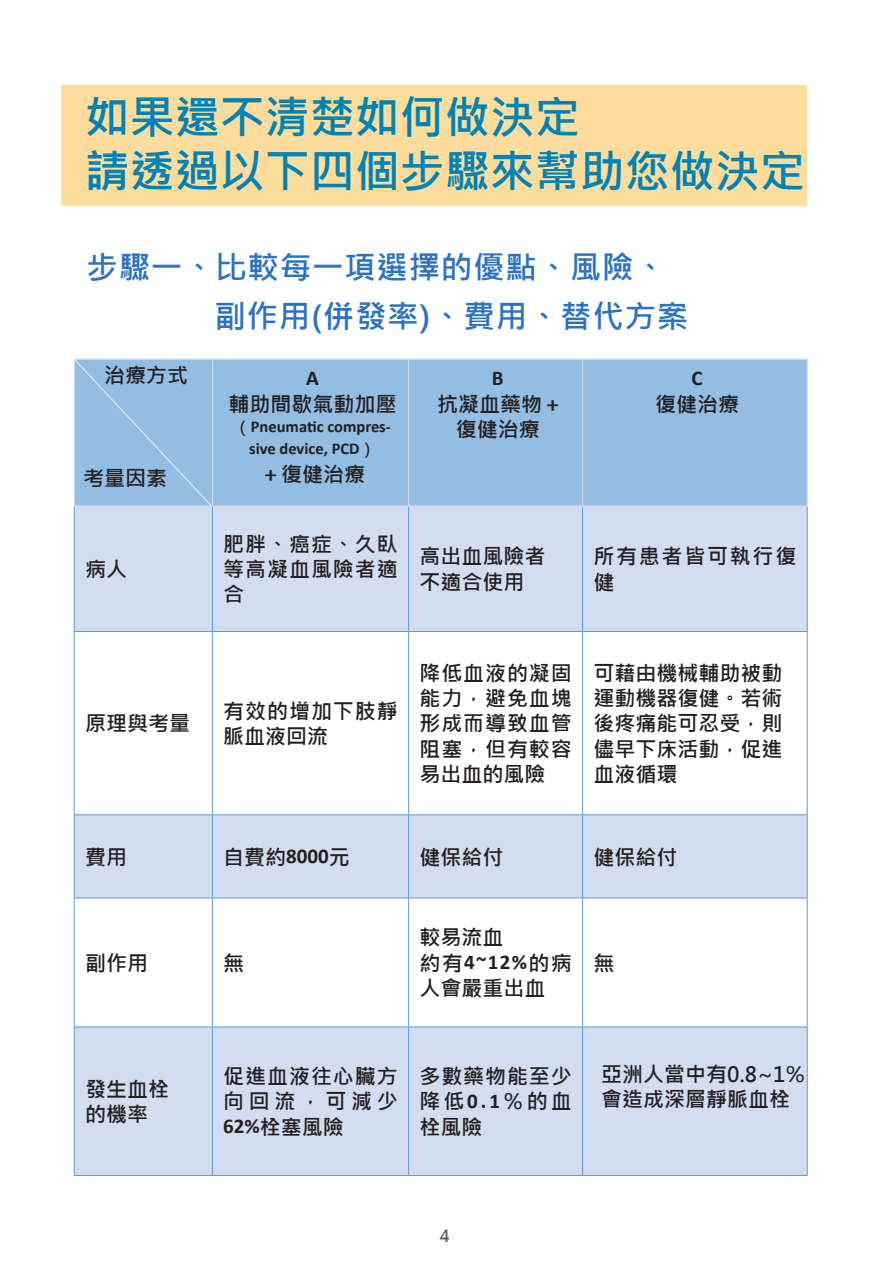
<style>
.page{position:relative;width:893px;height:1263px;background:#fff}
.page>*{position:absolute;margin:0;border:0;box-sizing:border-box;transform-origin:0 0}
.標題{font:700 45px "Microsoft Jheng Hei";color:#0082b4}
.t1{font:700 31.5px/49.2px "Microsoft Jheng Hei";letter-spacing:.025em;color:#2b72c4}
.t2{font:700 21px/25.2px "Microsoft Jheng Hei";color:#231f20;text-align:justify}
.t3{font:700 21px/25.2px "Microsoft Jheng Hei";letter-spacing:.045em;color:#231f20}
.t4{font:700 21px/25.2px "Microsoft Jheng Hei";letter-spacing:.085em;color:#231f20}
.t5{font:700 21px "Calibri";color:#231f20}
.t6{font:700 16.5px/22px "Calibri";color:#231f20;text-align:center}
.t7{font:700 16.5px "Microsoft Jheng Hei";color:#595959}
.s1{font-family:"Microsoft Jheng Hei"}
.s2{font-family:"Calibri"}
</style>
<div class="page">
<div style="left:61px;top:85px;width:745px;height:121px;background:#fedc9c"></div>
<div style="left:213px;top:360px;width:594px;height:145px;background:#93bde3"></div>
<svg style="left:75px;top:507px;width:732px;height:668px;fill:#d2deef"></svg>
<hr style="left:74px;top:631px;width:138px;height:1px;background:#5b9bd5">
<hr style="left:212px;top:631px;width:197px;height:1px;background:#5b9bd5">
<hr style="left:409px;top:631px;width:174px;height:1px;background:#5b9bd5">
<hr style="left:583px;top:631px;width:225px;height:1px;background:#5b9bd5">
<hr style="left:74px;top:814px;width:138px;height:1px;background:#5b9bd5">
<hr style="left:212px;top:814px;width:197px;height:1px;background:#5b9bd5">
<hr style="left:409px;top:814px;width:174px;height:1px;background:#5b9bd5">
<hr style="left:583px;top:814px;width:225px;height:1px;background:#5b9bd5">
<hr style="left:74px;top:897px;width:138px;height:1px;background:#5b9bd5">
<hr style="left:212px;top:897px;width:197px;height:1px;background:#5b9bd5">
<hr style="left:409px;top:897px;width:174px;height:1px;background:#5b9bd5">
<hr style="left:583px;top:897px;width:225px;height:1px;background:#5b9bd5">
<hr style="left:74px;top:1026px;width:138px;height:1px;background:#5b9bd5">
<hr style="left:212px;top:1026px;width:197px;height:1px;background:#5b9bd5">
<hr style="left:409px;top:1026px;width:174px;height:1px;background:#5b9bd5">
<hr style="left:583px;top:1026px;width:225px;height:1px;background:#5b9bd5">
<hr style="left:74px;top:1175px;width:138px;height:1px;background:#5b9bd5">
<hr style="left:212px;top:1175px;width:197px;height:1px;background:#5b9bd5">
<hr style="left:409px;top:1175px;width:174px;height:1px;background:#5b9bd5">
<hr style="left:583px;top:1175px;width:225px;height:1px;background:#5b9bd5">
<hr style="left:74px;top:507px;width:1px;height:124px;background:#5b9bd5">
<hr style="left:74px;top:632px;width:1px;height:182px;background:#5b9bd5">
<hr style="left:74px;top:815px;width:1px;height:82px;background:#5b9bd5">
<hr style="left:74px;top:898px;width:1px;height:128px;background:#5b9bd5">
<hr style="left:74px;top:1027px;width:1px;height:148px;background:#5b9bd5">
<hr style="left:212px;top:507px;width:1px;height:124px;background:#5b9bd5">
<hr style="left:408px;top:507px;width:1px;height:124px;background:#5b9bd5">
<hr style="left:582px;top:507px;width:1px;height:124px;background:#5b9bd5">
<hr style="left:807px;top:507px;width:1px;height:124px;background:#5b9bd5">
<hr style="left:212px;top:632px;width:1px;height:182px;background:#5b9bd5">
<hr style="left:408px;top:632px;width:1px;height:182px;background:#5b9bd5">
<hr style="left:582px;top:632px;width:1px;height:182px;background:#5b9bd5">
<hr style="left:807px;top:632px;width:1px;height:182px;background:#5b9bd5">
<hr style="left:212px;top:815px;width:1px;height:82px;background:#5b9bd5">
<hr style="left:408px;top:815px;width:1px;height:82px;background:#5b9bd5">
<hr style="left:582px;top:815px;width:1px;height:82px;background:#5b9bd5">
<hr style="left:807px;top:815px;width:1px;height:82px;background:#5b9bd5">
<hr style="left:212px;top:898px;width:1px;height:128px;background:#5b9bd5">
<hr style="left:408px;top:898px;width:1px;height:128px;background:#5b9bd5">
<hr style="left:582px;top:898px;width:1px;height:128px;background:#5b9bd5">
<hr style="left:807px;top:898px;width:1px;height:128px;background:#5b9bd5">
<hr style="left:212px;top:1027px;width:1px;height:148px;background:#5b9bd5">
<hr style="left:408px;top:1027px;width:1px;height:148px;background:#5b9bd5">
<hr style="left:582px;top:1027px;width:1px;height:148px;background:#5b9bd5">
<hr style="left:807px;top:1027px;width:1px;height:148px;background:#5b9bd5">
<hr style="left:409px;top:359px;width:174px;height:1px;background:#d2deef">
<hr style="left:583px;top:359px;width:225px;height:1px;background:#d2deef">
<hr style="left:582px;top:360px;width:1px;height:145px;background:#d2deef">
<hr style="left:807px;top:360px;width:1px;height:145px;background:#d2deef">
<hr style="left:409px;top:505px;width:174px;height:2px;background:#d2deef">
<hr style="left:583px;top:505px;width:225px;height:2px;background:#d2deef">
<hr style="left:212px;top:359px;width:197px;height:1px;background:#d2deef">
<hr style="left:408px;top:360px;width:1px;height:145px;background:#d2deef">
<hr style="left:212px;top:505px;width:197px;height:2px;background:#d2deef">
<svg style="left:73px;top:358px;width:140px;height:149px;background:#98c0e4"></svg>
<p class="標題" style="left:85px;top:89px;width:496px">如果還不清楚如何做決定</p>
<p class="標題" style="left:85px;top:143px;width:721px">請透過以下四個步驟來幫助您做決定</p>
<p class="t1" style="left:214px;top:243px;width:475px;text-indent:-128px">步驟一、比較每一項選擇的優點、風險、副作用(併發率)、費用、替代方案</p>
<p class="t2" style="left:104px;top:363px;width:85px">治療方式</p>
<p class="t5" style="left:306px;top:364px;width:14px">A</p>
<p class="t2" style="left:229px;top:391px;width:170px">輔助間歇氣動加壓</p>
<p class="t6" style="left:234px;top:415px;width:158px"><span class="s1">（</span>Pneumatic compres&shy;sive device, PCD<span class="s1">）</span></p>
<p class="t2" style="left:260px;top:461px;width:106px">＋復健治療</p>
<p class="t5" style="left:691px;top:364px;width:13px">C</p>
<p class="t2" style="left:655px;top:391px;width:85px">復健治療</p>
<p class="t5" style="left:492px;top:364px;width:13px">B</p>
<p class="t2" style="left:437px;top:391px;width:127px;text-align:center">抗凝血藥物＋復健治療</p>
<p class="t2" style="left:83px;top:466px;width:85px">考量因素</p>
<p class="t2" style="left:85px;top:557px;width:43px">病人</p>
<p class="t2" style="left:85px;top:711px;width:106px">原理與考量</p>
<p class="t2" style="left:223px;top:531px;width:176px">肥胖、癌症、久臥等高凝血風險者適合</p>
<p class="t2" style="left:419px;top:544px;width:127px">高出血風險者</p>
<p class="t2" style="left:419px;top:569px;width:106px">不適合使用</p>
<p class="t4" style="left:593px;top:544px;width:204px">所有患者皆可執行復健</p>
<p class="t3" style="left:223px;top:698px;width:176px">有效的增加下肢靜脈血液回流</p>
<p class="t2" style="left:419px;top:661px;width:154px">降低血液的凝固能力，避免血塊形成而導致血管阻塞，但有較容易出血的風險</p>
<p class="t2" style="left:593px;top:661px;width:190px">可藉由機械輔助被動運動機器復健。若術後疼痛能可忍受，則儘早下床活動，促進血液循環</p>
<p class="t2" style="left:85px;top:844px;width:43px">費用</p>
<p class="t2" style="left:223px;top:844px;width:128px">自費約<span class="s2">8000</span>元</p>
<p class="t2" style="left:419px;top:844px;width:85px">健保給付</p>
<p class="t2" style="left:593px;top:844px;width:85px">健保給付</p>
<p class="t2" style="left:85px;top:950px;width:64px">副作用</p>
<p class="t2" style="left:223px;top:950px;width:22px">無</p>
<p class="t2" style="left:419px;top:925px;width:85px">較易流血</p>
<p class="t2" style="left:419px;top:948px;width:154px;line-height:26.7px">約有<span class="s2">4~12%</span>的病人會嚴重出血</p>
<p class="t2" style="left:593px;top:950px;width:22px">無</p>
<p class="t2" style="left:85px;top:1076px;width:85px">發生血栓</p>
<p class="t2" style="left:85px;top:1102px;width:64px">的機率</p>
<p class="t2" style="left:223px;top:1064px;width:176px">促進血液往心臟方向回流，可減少<span class="s2">62%</span>栓塞風險</p>
<p class="t2" style="left:419px;top:1064px;width:154px">多數藥物能至少降低<span class="s2">0.1</span>％的血栓風險</p>
<p class="t2" style="left:601px;top:1062px;width:205px">亞洲人當中有0.8~1%會造成深層靜脈血栓</p>
<p class="t7" style="left:440px;top:1225px;width:11px">4</p>
</div>
